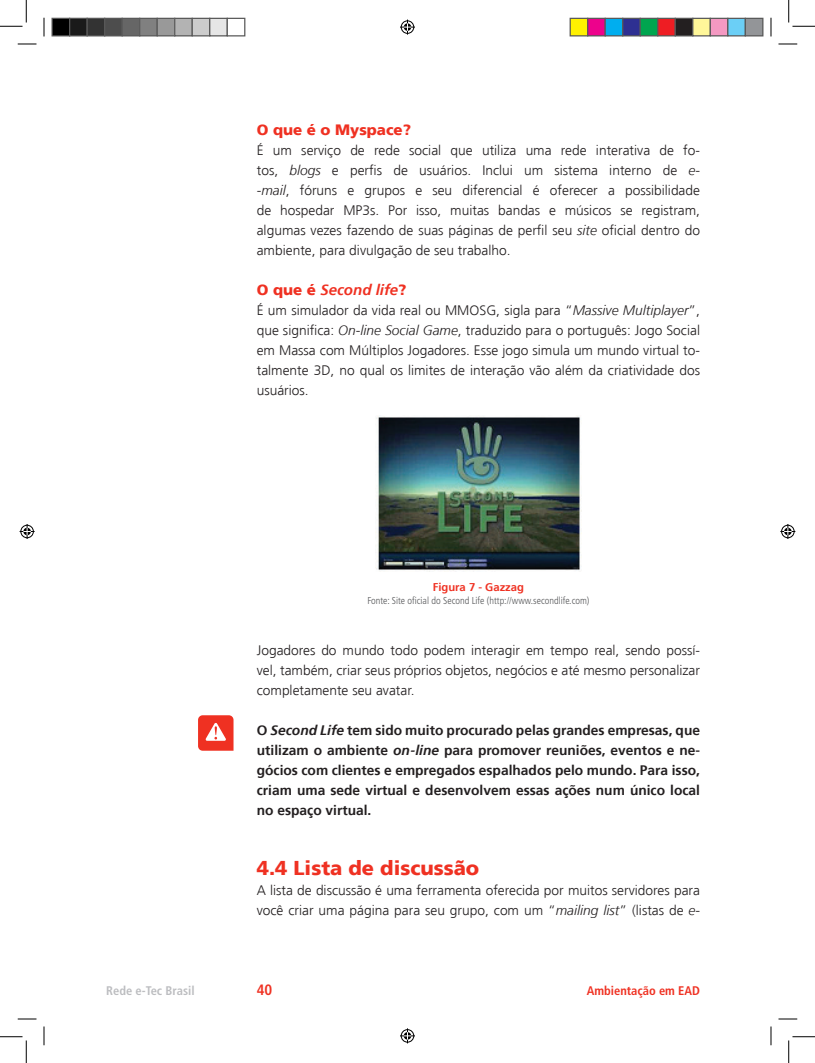
<style>
.page{position:relative;width:815px;height:1063px;background:#fff}
.page>*{position:absolute;margin:0;border:0;box-sizing:border-box;transform-origin:0 0}
.t1{font:900 20px "Frutiger LT Std";color:#ef3122}
.t2{font:italic 700 15px "Frutiger LT Std";color:#ef3122}
.t3{font:900 15px "Frutiger LT Std";color:#ef3122}
.t4{font:700 condensed 15px "Frutiger LT Std";color:#ef3122}
.t5{font:300 13.75px/20px "Frutiger LT Std";color:#231f20;text-align:justify}
.t6{font:700 13.75px/20px "Frutiger LT Std";color:#231f20;text-align:justify}
.t7{font:700 condensed 12.5px "Frutiger LT Std";color:#ef3122}
.t8{font:700 condensed 12.5px "Frutiger LT Std";color:#bcbdc0}
.t9{font:700 11.25px "Frutiger LT Std";color:#ef3122}
.t10{font:300 condensed 10px "Frutiger LT Std";color:#57585a}
.s1{font-style:italic}
.s2{font-weight:900;font-style:normal}
</style>
<div class="page">
<img style="left:375px;top:415px;width:206px;height:156px">
<svg style="left:198px;top:715px;width:35px;height:35px"></svg>
<svg style="left:18px;top:43px;width:18px;height:2px"></svg>
<svg style="left:778px;top:43px;width:19px;height:2px"></svg>
<svg style="left:18px;top:1018px;width:18px;height:1px"></svg>
<svg style="left:778px;top:1018px;width:19px;height:1px"></svg>
<svg style="left:43px;top:18px;width:2px;height:18px"></svg>
<svg style="left:43px;top:1026px;width:2px;height:19px"></svg>
<svg style="left:770px;top:18px;width:1px;height:18px"></svg>
<svg style="left:770px;top:1026px;width:1px;height:19px"></svg>
<svg style="left:0;top:0;width:27px;height:27px"></svg>
<svg style="left:0;top:1036px;width:27px;height:26px"></svg>
<svg style="left:788px;top:0;width:26px;height:27px"></svg>
<svg style="left:788px;top:1036px;width:26px;height:26px"></svg>
<svg style="left:400px;top:20px;width:15px;height:15px"></svg>
<svg style="left:400px;top:1028px;width:15px;height:15px"></svg>
<svg style="left:20px;top:524px;width:15px;height:15px"></svg>
<svg style="left:780px;top:524px;width:15px;height:15px"></svg>
<div style="left:52px;top:18px;width:18px;height:18px;background:#000"></div>
<div style="left:51px;top:18px;width:19px;height:18px;border:1px solid #595959"></div>
<div style="left:70px;top:18px;width:17px;height:18px;background:#1a1a1a"></div>
<div style="left:69px;top:18px;width:19px;height:18px;border:1px solid #595959"></div>
<div style="left:87px;top:18px;width:18px;height:18px;background:#333"></div>
<div style="left:86px;top:18px;width:19px;height:18px;border:1px solid #595959"></div>
<div style="left:105px;top:18px;width:17px;height:18px;background:#4d4d4d"></div>
<div style="left:104px;top:18px;width:19px;height:18px;border:1px solid #595959"></div>
<div style="left:122px;top:18px;width:18px;height:18px;background:#666"></div>
<div style="left:121px;top:18px;width:19px;height:18px;border:1px solid #595959"></div>
<div style="left:140px;top:18px;width:17px;height:18px;background:#808080"></div>
<div style="left:139px;top:18px;width:19px;height:18px;border:1px solid #595959"></div>
<div style="left:157px;top:18px;width:18px;height:18px;background:#999"></div>
<div style="left:156px;top:18px;width:19px;height:18px;border:1px solid #595959"></div>
<div style="left:175px;top:18px;width:17px;height:18px;background:#b3b3b3"></div>
<div style="left:174px;top:18px;width:19px;height:18px;border:1px solid #595959"></div>
<div style="left:192px;top:18px;width:18px;height:18px;background:#ccc"></div>
<div style="left:191px;top:18px;width:19px;height:18px;border:1px solid #595959"></div>
<div style="left:210px;top:18px;width:17px;height:18px;background:#e6e6e6"></div>
<div style="left:209px;top:18px;width:19px;height:18px;border:1px solid #595959"></div>
<div style="left:226px;top:18px;width:19px;height:18px;border:1px solid #595959"></div>
<div style="left:570px;top:18px;width:17px;height:18px;background:#fff101"></div>
<div style="left:569px;top:18px;width:19px;height:18px;border:1px solid #595959"></div>
<div style="left:587px;top:18px;width:18px;height:18px;background:#ed028c"></div>
<div style="left:587px;top:18px;width:18px;height:18px;border:1px solid #595959"></div>
<div style="left:605px;top:18px;width:17px;height:18px;background:#00aeef"></div>
<div style="left:604px;top:18px;width:19px;height:18px;border:1px solid #595959"></div>
<div style="left:622px;top:18px;width:18px;height:18px;background:#2e3092"></div>
<div style="left:622px;top:18px;width:18px;height:18px;border:1px solid #595959"></div>
<div style="left:640px;top:18px;width:17px;height:18px;background:#00a54f"></div>
<div style="left:639px;top:18px;width:19px;height:18px;border:1px solid #595959"></div>
<div style="left:657px;top:18px;width:18px;height:18px;background:#ee1d23"></div>
<div style="left:657px;top:18px;width:18px;height:18px;border:1px solid #595959"></div>
<div style="left:675px;top:18px;width:17px;height:18px;background:#231f20"></div>
<div style="left:674px;top:18px;width:19px;height:18px;border:1px solid #595959"></div>
<div style="left:692px;top:18px;width:18px;height:18px;background:#fff79a"></div>
<div style="left:692px;top:18px;width:18px;height:18px;border:1px solid #595959"></div>
<div style="left:710px;top:18px;width:17px;height:18px;background:#f499c2"></div>
<div style="left:709px;top:18px;width:19px;height:18px;border:1px solid #595959"></div>
<div style="left:727px;top:18px;width:18px;height:18px;background:#6bcff6"></div>
<div style="left:727px;top:18px;width:18px;height:18px;border:1px solid #595959"></div>
<div style="left:745px;top:18px;width:17px;height:18px;background:#939598"></div>
<div style="left:744px;top:18px;width:19px;height:18px;border:1px solid #595959"></div>
<p class="t3" style="left:257px;top:121px;width:156px">O que é o Myspace?</p>
<p class="t5" style="left:257px;top:140px;width:444px">É um serviço de rede social que utiliza uma rede interativa de fo&shy;tos, <span class="s1">blogs</span> e perfis de usuários. Inclui um sistema interno de <span class="s1">e--mail</span>, fóruns e grupos e seu diferencial é oferecer a possibilidade de hospedar MP3s. Por isso, muitas bandas e músicos se registram, algumas vezes fazendo de suas páginas de perfil seu <span class="s1">site</span> oficial dentro do ambiente, para divulgação de seu trabalho.</p>
<p class="t2" style="left:257px;top:281px;width:151px"><span class="s2">O que é</span> Second life<span class="s2">?</span></p>
<p class="t5" style="left:257px;top:300px;width:444px">É um simulador da vida real ou MMOSG, sigla para “<span class="s1">Massive Multiplayer</span>”, que significa: <span class="s1">On-line Social Game</span>, traduzido para o português: Jogo Social em Massa com Múltiplos Jogadores. Esse jogo simula um mundo virtual to&shy;talmente 3D, no qual os limites de interação vão além da criatividade dos usuários.</p>
<p class="t9" style="left:432px;top:580px;width:93px">Figura 7 - Gazzag</p>
<p class="t10" style="left:367px;top:594px;width:223px">Fonte: Site oficial do Second Life (http://www.secondlife.com)</p>
<p class="t5" style="left:257px;top:640px;width:444px">Jogadores do mundo todo podem interagir em tempo real, sendo possí&shy;vel, também, criar seus próprios objetos, negócios e até mesmo personalizar completamente seu avatar.</p>
<p class="t6" style="left:257px;top:720px;width:444px">O <span class="s1">Second Life</span> tem sido muito procurado pelas grandes empresas, que utilizam o ambiente <span class="s1">on-line</span> para promover reuniões, eventos e ne&shy;gócios com clientes e empregados espalhados pelo mundo. Para isso, criam uma sede virtual e desenvolvem essas ações num único local no espaço virtual.</p>
<h1 class="t1" style="left:257px;top:856px;width:224px">4.4 Lista de discussão</h1>
<p class="t5" style="left:257px;top:880px;width:444px">A lista de discussão é uma ferramenta oferecida por muitos servidores para você criar uma página para seu grupo, com um “<span class="s1">mailing list</span>” (listas de <span class="s1">e-</span></p>
<p class="t8" style="left:106px;top:983px;width:90px">Rede e-Tec Brasil</p>
<p class="t4" style="left:257px;top:981px;width:17px">40</p>
<p class="t7" style="left:586px;top:983px;width:115px">Ambientação em EAD</p>
</div>
